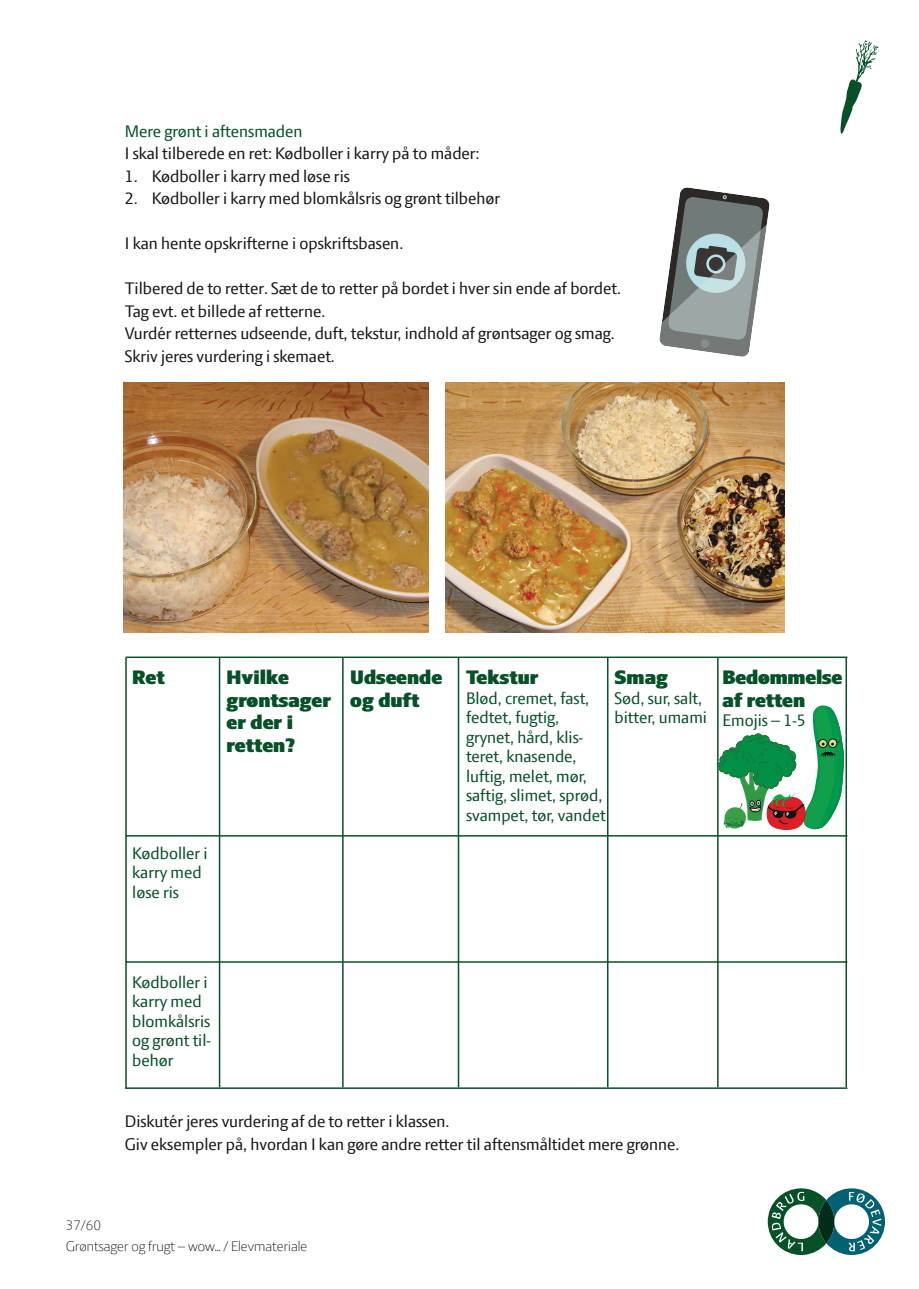
<style>
.page{position:relative;width:919px;height:1289px;background:#fff}
.page>*{position:absolute;margin:0;border:0;box-sizing:border-box;transform-origin:0 0}
.t1{font:21px/22.5px "LF Press Sans Poster";color:#075128}
.t2{font:18px "LF Press Sans";color:#181817}
.t3{font:18px/19.5px "LF Press Sans";color:#075128}
.t4{font:300 15px/20.4px "LF Press Sans";color:#181817}
</style>
<div class="page">
<svg style="left:767px;top:1188px;width:117px;height:66px"></svg>
<hr style="left:125px;top:656px;width:722px;height:2px;background:#075128">
<hr style="left:125px;top:835px;width:722px;height:1px;background:#075128">
<hr style="left:125px;top:961px;width:722px;height:1px;background:#075128">
<hr style="left:125px;top:1087px;width:722px;height:1px;background:#075128">
<hr style="left:125px;top:657px;width:2px;height:431px;background:#075128">
<hr style="left:457px;top:657px;width:2px;height:430px;background:#075128">
<hr style="left:607px;top:657px;width:1px;height:430px;background:#075128">
<hr style="left:717px;top:657px;width:1px;height:430px;background:#075128">
<hr style="left:219px;top:657px;width:1px;height:430px;background:#075128">
<hr style="left:845px;top:657px;width:1px;height:430px;background:#075128">
<hr style="left:342px;top:657px;width:1px;height:430px;background:#075128">
<img style="left:123px;top:382px;width:305px;height:250px">
<img style="left:445px;top:382px;width:339px;height:250px">
<svg style="left:659px;top:187px;width:110px;height:170px"></svg>
<svg style="left:840px;top:40px;width:38px;height:94px"></svg>
<svg style="left:718px;top:703px;width:126px;height:128px"></svg>
<p class="t3" style="left:125px;top:121px;width:179px">Mere grønt i aftensmaden</p>
<p class="t2" style="left:125px;top:143px;width:356px">I skal tilberede en ret: Kødboller i karry på to måder:</p>
<p class="t2" style="left:125px;top:166px;width:226px">1. Kødboller i karry med løse ris</p>
<p class="t2" style="left:125px;top:188px;width:377px">2. Kødboller i karry med blomkålsris og grønt tilbehør</p>
<p class="t2" style="left:125px;top:233px;width:280px">I kan hente opskrifterne i opskriftsbasen.</p>
<p class="t2" style="left:125px;top:278px;width:497px">Tilbered de to retter. Sæt de to retter på bordet i hver sin ende af bordet.</p>
<p class="t2" style="left:125px;top:301px;width:202px">Tag evt. et billede af retterne.</p>
<p class="t2" style="left:125px;top:323px;width:491px">Vurdér retternes udseende, duft, tekstur, indhold af grøntsager og smag.</p>
<p class="t2" style="left:125px;top:346px;width:212px">Skriv jeres vurdering i skemaet.</p>
<p class="t1" style="left:132px;top:666px;width:34px">Ret</p>
<p class="t1" style="left:350px;top:666px;width:93px">Udseende og duft</p>
<p class="t1" style="left:466px;top:666px;width:74px">Tekstur</p>
<p class="t1" style="left:226px;top:666px;width:106px">Hvilke grøntsager er der i retten?</p>
<p class="t3" style="left:466px;top:688px;width:141px">Blød, cremet, fast, fedtet, fugtig, grynet, hård, klis&shy;teret, knasende, luftig, melet, mør, saftig, slimet, sprød, svampet, tør, vandet</p>
<p class="t3" style="left:132px;top:842px;width:77px">Kødboller i karry med løse ris</p>
<p class="t1" style="left:614px;top:666px;width:55px">Smag</p>
<p class="t3" style="left:614px;top:688px;width:89px">Sød, sur, salt,</p>
<p class="t3" style="left:614px;top:707px;width:94px">bitter, umami</p>
<p class="t1" style="left:722px;top:666px;width:121px">Bedømmelse af retten</p>
<p class="t3" style="left:722px;top:710px;width:85px">Emojis – 1-5</p>
<p class="t3" style="left:132px;top:971px;width:80px">Kødboller i karry med blomkålsris og grønt til&shy;behør</p>
<p class="t2" style="left:125px;top:1111px;width:326px">Diskutér jeres vurdering af de to retter i klassen.</p>
<p class="t2" style="left:125px;top:1133px;width:556px">Giv eksempler på, hvordan I kan gøre andre retter til aftensmåltidet mere grønne.</p>
<p class="t4" style="left:66px;top:1215px;width:243px">37/60<br>Grøntsager og frugt – wow… / Elevmateriale</p>
</div>
